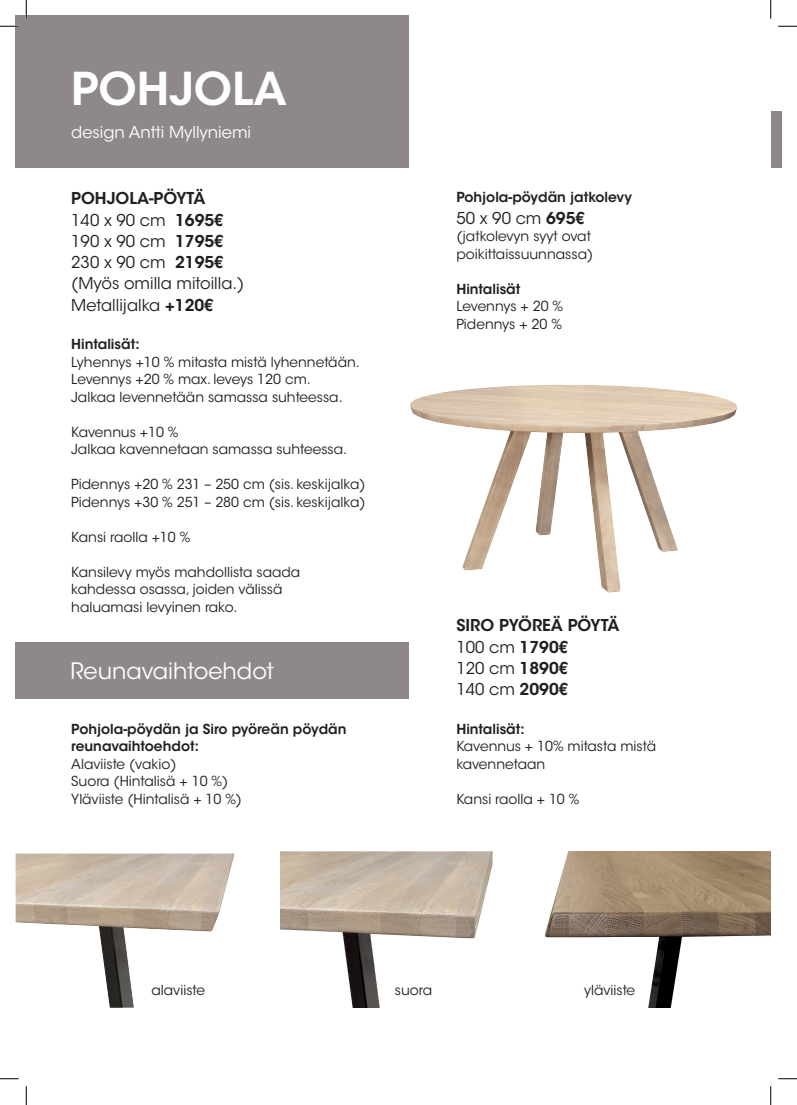
<style>
.page{position:relative;width:797px;height:1105px;background:#fff}
.page>*{position:absolute;margin:0;border:0;box-sizing:border-box;transform-origin:0 0}
.t1{font:600 45px "ITC Avant Garde Std";color:#fff}
.t2{font:22.5px "ITC Avant Garde Std";color:#fff}
.t3{font:16.25px/21.2px "ITC Avant Garde Std";color:#231f20}
.t4{font:600 16.25px/21.2px "ITC Avant Garde Std";color:#231f20}
.t5{font:16.25px "ITC Avant Garde Std";color:#fff}
.t6{font:13.75px/17.5px "ITC Avant Garde Std";color:#231f20}
.t7{font:600 13.75px/17.5px "ITC Avant Garde Std";color:#231f20}
.s1{font-weight:600}
.s2{font-weight:400}
</style>
<div class="page">
<div style="left:16px;top:16px;width:393px;height:152px;background:#8e888a"></div>
<div style="left:770px;top:111px;width:11px;height:57px;background:#8e888a"></div>
<img style="left:410px;top:385px;width:327px;height:207px">
<img style="left:16px;top:853px;width:218px;height:155px">
<div style="left:16px;top:643px;width:393px;height:56px;background:#8e888a"></div>
<img style="left:545px;top:852px;width:225px;height:156px">
<img style="left:280px;top:851px;width:213px;height:157px">
<svg style="left:0;top:25px;width:19px;height:2px"></svg>
<svg style="left:778px;top:25px;width:19px;height:2px"></svg>
<svg style="left:0;top:1078px;width:19px;height:1px"></svg>
<svg style="left:778px;top:1078px;width:19px;height:1px"></svg>
<svg style="left:25px;top:0;width:2px;height:19px"></svg>
<svg style="left:25px;top:1086px;width:2px;height:19px"></svg>
<svg style="left:770px;top:0;width:1px;height:19px"></svg>
<svg style="left:770px;top:1086px;width:1px;height:19px"></svg>
<h1 class="t1" style="left:71px;top:60px;width:217px">POHJOLA</h1>
<p class="t5" style="left:71px;top:123px;width:181px">design Antti Myllyniemi</p>
<p class="t3" style="left:71px;top:188px;width:174px"><span class="s1">POHJOLA-PÖYTÄ<br></span>140 x 90 cm <span class="s1">1695€<br></span>190 x 90 cm <span class="s1">1795€<br></span>230 x 90 cm <span class="s1">2195€ </span>(Myös omilla mitoilla.)<br>Metallijalka <span class="s1">+120€</span></p>
<p class="t7" style="left:71px;top:335px;width:70px">Hintalisät:</p>
<p class="t6" style="left:71px;top:353px;width:290px">Lyhennys +10 % mitasta mistä lyhennetään.<br>Levennys +20 % max. leveys 120 cm.<br>Jalkaa levennetään samassa suhteessa.</p>
<p class="t6" style="left:71px;top:423px;width:277px">Kavennus +10 %<br>Jalkaa kavennetaan samassa suhteessa.</p>
<p class="t6" style="left:71px;top:476px;width:296px">Pidennys +20 % 231 – 250 cm (sis. keskijalka)<br>Pidennys +30 % 251 – 280 cm (sis. keskijalka)</p>
<p class="t6" style="left:71px;top:528px;width:120px">Kansi raolla +10 %</p>
<p class="t6" style="left:71px;top:563px;width:230px">Kansilevy myös mahdollista saada kahdessa osassa, joiden välissä haluamasi levyinen rako.</p>
<h2 class="t2" style="left:70px;top:657px;width:205px">Reunavaihtoehdot</h2>
<p class="t7" style="left:71px;top:720px;width:277px">Pohjola-pöydän ja Siro pyöreän pöydän reunavaihtoehdot:</p>
<p class="t6" style="left:71px;top:755px;width:172px">Alaviiste (vakio)<br>Suora (Hintalisä + 10 %)<br>Yläviiste (Hintalisä + 10 %)</p>
<p class="t7" style="left:456px;top:189px;width:177px">Pohjola-pöydän jatkolevy</p>
<p class="t3" style="left:456px;top:207px;width:130px">50 x 90 cm <span class="s1">695€</span></p>
<p class="t6" style="left:456px;top:228px;width:138px">(jatkolevyn syyt ovat poikittaissuunnassa)</p>
<p class="t7" style="left:456px;top:280px;width:66px">Hintalisät</p>
<p class="t6" style="left:456px;top:297px;width:108px;line-height:18px">Levennys + 20 %<br>Pidennys + 20 %</p>
<p class="t4" style="left:456px;top:615px;width:165px">SIRO PYÖREÄ PÖYTÄ<br><span class="s2">100 cm</span> 1790€<br><span class="s2">120 cm</span> 1890€<br><span class="s2">140 cm</span> 2090€</p>
<p class="t7" style="left:456px;top:720px;width:70px">Hintalisät:</p>
<p class="t6" style="left:456px;top:738px;width:201px">Kavennus + 10% mitasta mistä kavennetaan</p>
<p class="t6" style="left:456px;top:790px;width:124px">Kansi raolla + 10 %</p>
<p class="t6" style="left:151px;top:982px;width:55px">alaviiste</p>
<p class="t6" style="left:395px;top:982px;width:39px">suora</p>
<p class="t6" style="left:584px;top:982px;width:53px">yläviiste</p>
</div>
